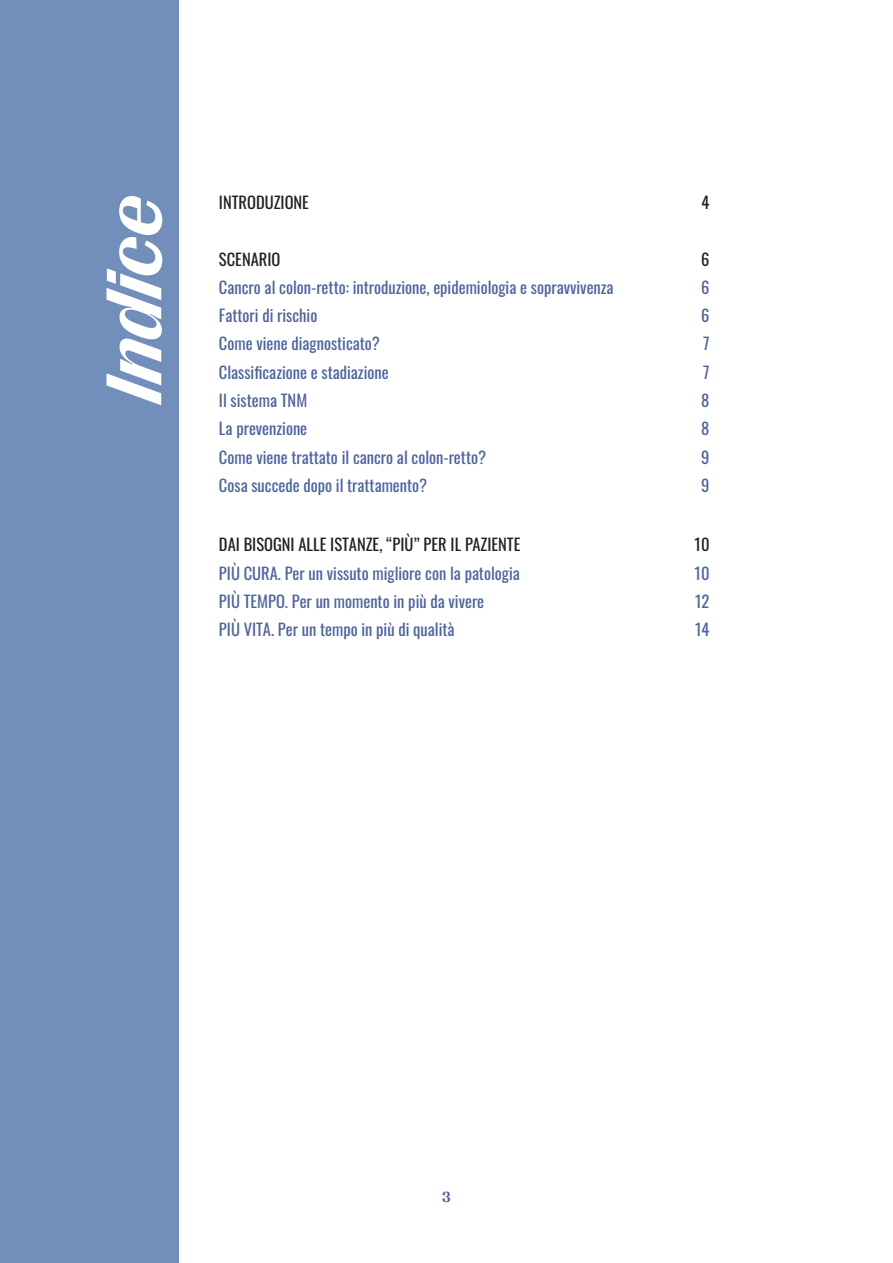
<style>
.page{position:relative;width:893px;height:1263px;background:#fff}
.page>*{position:absolute;margin:0;border:0;box-sizing:border-box;transform-origin:0 0}
.t1{font:italic 700 80.1px "PP Right Gothic";color:#fff}
.t2{font:16.5px "Oswald";color:#4c63a1}
.t3{font:16.5px "Oswald";color:#231f20}
.t4{font:700 15px "PP Right Gothic";color:#4c63a1}
</style>
<div class="page">
<div style="left:0;top:0;width:179px;height:1263px;background:#728fbb"></div>
<p class="t1" style="left:90px;top:402px;width:208px;rotate:-90deg">Indice</p>
<p class="t3" style="left:219px;top:187px;width:92px">INTRODUZIONE</p>
<p class="t3" style="left:702px;top:187px;width:9px">4</p>
<p class="t3" style="left:219px;top:244px;width:63px">SCENARIO</p>
<p class="t3" style="left:701px;top:244px;width:10px">6</p>
<p class="t2" style="left:219px;top:272px;width:396px">Cancro al colon-retto: introduzione, epidemiologia e sopravvivenza</p>
<p class="t2" style="left:701px;top:272px;width:10px">6</p>
<p class="t2" style="left:219px;top:301px;width:100px">Fattori di rischio</p>
<p class="t2" style="left:701px;top:301px;width:10px">6</p>
<p class="t2" style="left:219px;top:329px;width:162px">Come viene diagnosticato?</p>
<p class="t2" style="left:703px;top:329px;width:8px">7</p>
<p class="t2" style="left:219px;top:357px;width:171px">Classificazione e stadiazione</p>
<p class="t2" style="left:703px;top:357px;width:8px">7</p>
<p class="t2" style="left:219px;top:386px;width:90px">Il sistema TNM</p>
<p class="t2" style="left:701px;top:386px;width:10px">8</p>
<p class="t2" style="left:219px;top:414px;width:90px">La prevenzione</p>
<p class="t2" style="left:701px;top:414px;width:10px">8</p>
<p class="t2" style="left:219px;top:442px;width:269px">Come viene trattato il cancro al colon-retto?</p>
<p class="t2" style="left:701px;top:442px;width:10px">9</p>
<p class="t2" style="left:219px;top:471px;width:210px">Cosa succede dopo il trattamento?</p>
<p class="t2" style="left:701px;top:471px;width:10px">9</p>
<p class="t3" style="left:219px;top:530px;width:303px">DAI BISOGNI ALLE ISTANZE, “PIÙ” PER IL PAZIENTE</p>
<p class="t3" style="left:694px;top:530px;width:17px">10</p>
<p class="t2" style="left:219px;top:558px;width:302px">PIÙ CURA. Per un vissuto migliore con la patologia</p>
<p class="t2" style="left:694px;top:558px;width:17px">10</p>
<p class="t2" style="left:219px;top:587px;width:267px">PIÙ TEMPO. Per un momento in più da vivere</p>
<p class="t2" style="left:695px;top:587px;width:16px">12</p>
<p class="t2" style="left:219px;top:615px;width:237px">PIÙ VITA. Per un tempo in più di qualità</p>
<p class="t2" style="left:695px;top:615px;width:16px">14</p>
<p class="t4" style="left:442px;top:1189px;width:10px">3</p>
</div>
